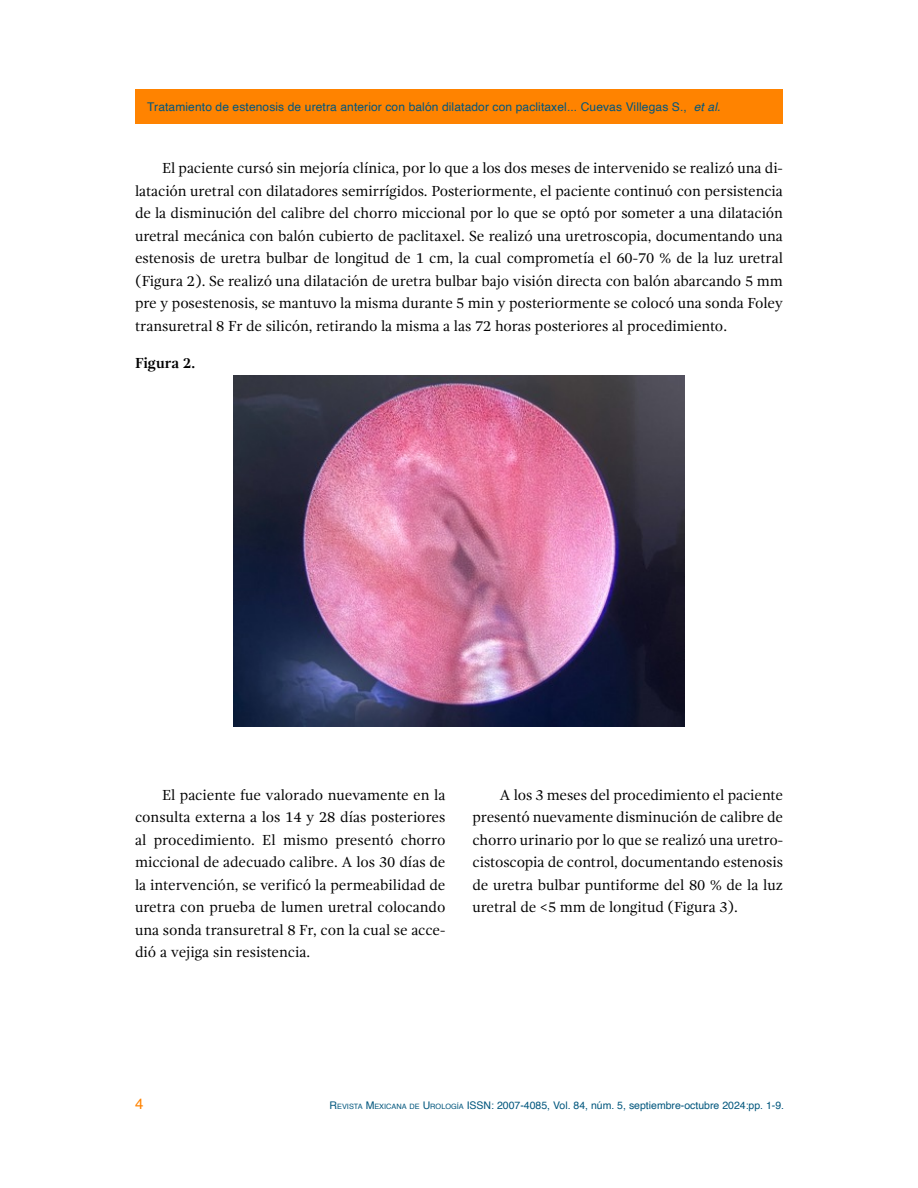
<style>
.page{position:relative;width:918px;height:1188px;background:#fff}
.page>*{position:absolute;margin:0;border:0;box-sizing:border-box;transform-origin:0 0}
.t1{font:15px/22.5px "Gandhi Serif";letter-spacing:-.005em;color:#000;text-align:justify}
.t2{font:700 15px "Gandhi Serif";color:#000}
.t3{font:15px "Helvetica";color:#ff8300}
.t4{font:12px "Helvetica";letter-spacing:.01em;color:#00567d}
.t5{font:10.5px "Helvetica";color:#00567d}
.s1{font-style:italic}
.s2{font-style:inherit}
.s3{font-size:7.35px}
</style>
<div class="page">
<div style="left:135px;top:89px;width:648px;height:34px;background:#ff8300"></div>
<img style="left:233px;top:376px;width:452px;height:351px">
<p class="t4" style="left:147px;top:97px;width:575px">Tratamiento de estenosis de uretra anterior con balón dilatador con paclitaxel... Cuevas Villegas S., <span class="s1">et al.</span></p>
<p class="t1" style="left:135px;top:157px;width:650px;text-indent:27px">El paciente cursó sin mejoría clínica, por lo que a los dos meses de intervenido se realizó una di&shy;latación uretral con dilatadores semirrígidos. Posteriormente, el paciente continuó con persistencia de la disminución del calibre del chorro miccional por lo que se optó por someter a una dilatación uretral mecánica con balón cubierto de paclitaxel. Se realizó una uretroscopia, documentando una estenosis de uretra bulbar de longitud de 1 cm, la cual comprometía el 60-70 % de la luz uretral (Figura 2). Se realizó una dilatación de uretra bulbar bajo visión directa con balón abarcando 5 mm pre y posestenosis, se mantuvo la misma durante 5 min y posteriormente se colocó una sonda Foley transuretral 8 Fr de silicón, retirando la misma a las 72 horas posteriores al procedimiento.</p>
<p class="t2" style="left:135px;top:355px;width:62px">Figura 2.</p>
<p class="t1" style="left:135px;top:783px;width:312px;text-indent:27px">El paciente fue valorado nuevamente en la consulta externa a los 14 y 28 días posteriores al procedimiento. El mismo presentó chorro miccional de adecuado calibre. A los 30 días de la intervención, se verificó la permeabilidad de uretra con prueba de lumen uretral colocando una sonda transuretral 8 Fr, con la cual se acce&shy;dió a vejiga sin resistencia.</p>
<p class="t1" style="left:472px;top:783px;width:312px;text-indent:27px">A los 3 meses del procedimiento el paciente presentó nuevamente disminución de calibre de chorro urinario por lo que se realizó una uretro&shy;cistoscopia de control, documentando estenosis de uretra bulbar puntiforme del 80 % de la luz uretral de &lt;5 mm de longitud (Figura 3).</p>
<p class="t3" style="left:135px;top:1092px;width:10px">4</p>
<p class="t5" style="left:330px;top:1097px;width:456px"><span class="s2">R</span><span class="s3">EVISTA</span> <span class="s2">M</span><span class="s3">EXICANA DE</span> <span class="s2">U</span><span class="s3">ROLOGÍA</span> ISSN: 2007-4085, Vol. 84, núm. 5, septiembre-octubre 2024:pp. 1-9.</p>
</div>
